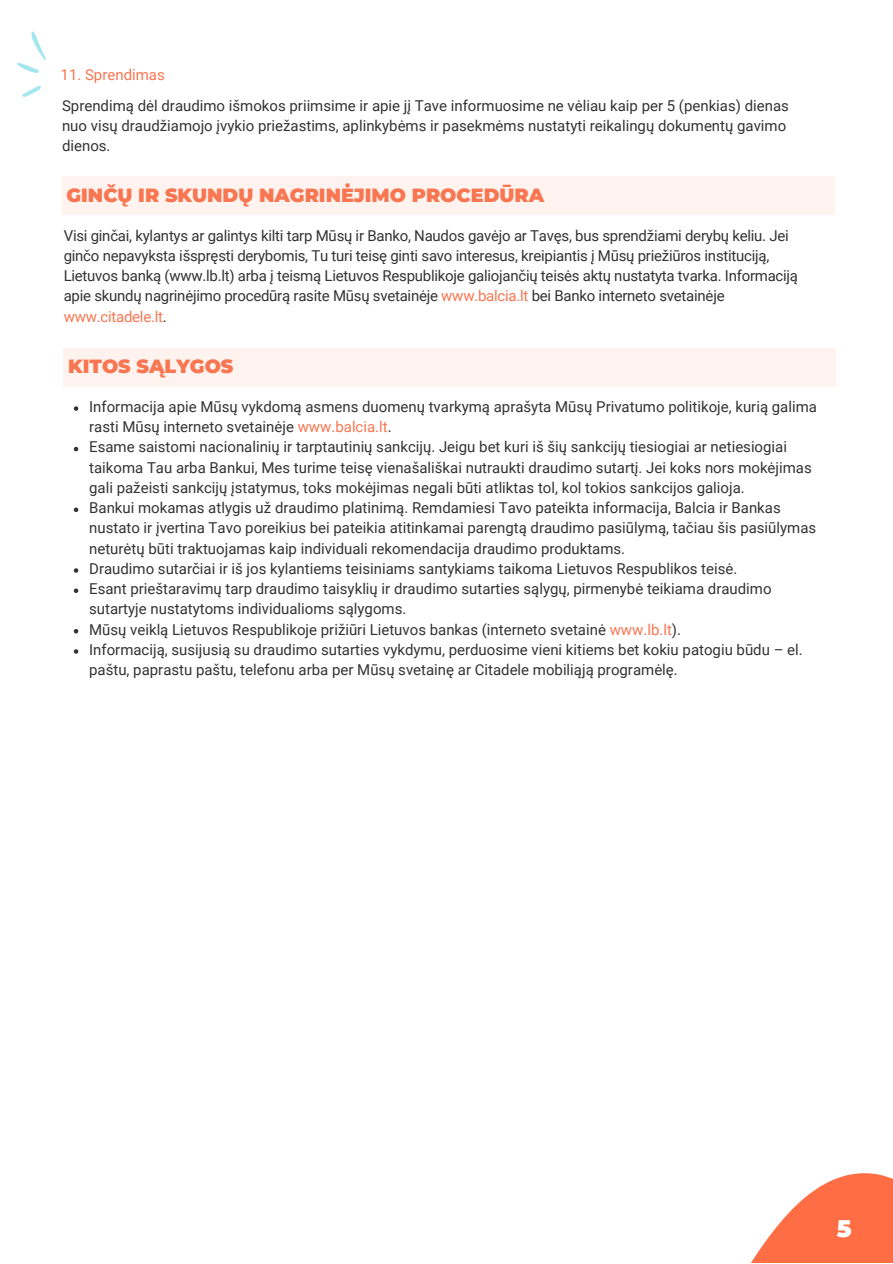
<style>
.page{position:relative;width:893px;height:1264px;background:#fff}
.page>*{position:absolute;margin:0;border:0;box-sizing:border-box;transform-origin:0 0}
.t1{font:900 24px "Montserrat";color:#fff}
.t2{font:900 19.2px "Montserrat";color:#f87651}
.t3{font:15px/20.2px "Roboto";color:#333}
.t4{font:15px "Roboto";color:#f87651}
.s1{color:#f87651}
</style>
<div class="page">
<div style="left:62px;top:177px;width:772px;height:38px;background:#fef3ee"></div>
<div style="left:64px;top:348px;width:772px;height:38px;background:#fef3ee"></div>
<svg style="left:74px;top:406px;width:4px;height:5px"></svg>
<svg style="left:74px;top:447px;width:4px;height:4px"></svg>
<svg style="left:74px;top:507px;width:4px;height:5px"></svg>
<svg style="left:74px;top:568px;width:4px;height:4px"></svg>
<svg style="left:74px;top:588px;width:4px;height:5px"></svg>
<svg style="left:74px;top:629px;width:4px;height:4px"></svg>
<svg style="left:74px;top:649px;width:4px;height:4px"></svg>
<svg style="left:17px;top:31px;width:29px;height:42px"></svg>
<svg style="left:22px;top:86px;width:19px;height:11px"></svg>
<svg style="left:751px;top:1173px;width:141px;height:89px"></svg>
<p class="t4" style="left:61px;top:66px;width:106px">11. Sprendimas</p>
<p class="t3" style="left:62px;top:96px;width:728px">Sprendimą dėl draudimo išmokos priimsime ir apie jį Tave informuosime ne vėliau kaip per 5 (penkias) dienas nuo visų draudžiamojo įvykio priežastims, aplinkybėms ir pasekmėms nustatyti reikalingų dokumentų gavimo dienos.</p>
<p class="t2" style="left:67px;top:183px;width:479px">GINČŲ IR SKUNDŲ NAGRINĖJIMO PROCEDŪRA</p>
<p class="t3" style="left:64px;top:225px;width:735px">Visi ginčai, kylantys ar galintys kilti tarp Mūsų ir Banko, Naudos gavėjo ar Tavęs, bus sprendžiami derybų keliu. Jei ginčo nepavyksta išspręsti derybomis, Tu turi teisę ginti savo interesus, kreipiantis į Mūsų priežiūros instituciją, Lietuvos banką (www.lb.lt) arba į teismą Lietuvos Respublikoje galiojančių teisės aktų nustatyta tvarka. Informaciją apie skundų nagrinėjimo procedūrą rasite Mūsų svetainėje <span class="s1">www.balcia.lt</span> bei Banko interneto svetainėje <span class="s1">www.citadele.lt</span>.</p>
<p class="t2" style="left:68px;top:354px;width:167px">KITOS SĄLYGOS</p>
<p class="t3" style="left:89px;top:397px;width:729px">Informacija apie Mūsų vykdomą asmens duomenų tvarkymą aprašyta Mūsų Privatumo politikoje, kurią galima rasti Mūsų interneto svetainėje <span class="s1">www.balcia.lt</span>.</p>
<p class="t3" style="left:89px;top:437px;width:724px">Esame saistomi nacionalinių ir tarptautinių sankcijų. Jeigu bet kuri iš šių sankcijų tiesiogiai ar netiesiogiai taikoma Tau arba Bankui, Mes turime teisę vienašališkai nutraukti draudimo sutartį. Jei koks nors mokėjimas gali pažeisti sankcijų įstatymus, toks mokėjimas negali būti atliktas tol, kol tokios sankcijos galioja.</p>
<p class="t3" style="left:89px;top:498px;width:728px">Bankui mokamas atlygis už draudimo platinimą. Remdamiesi Tavo pateikta informacija, Balcia ir Bankas nustato ir įvertina Tavo poreikius bei pateikia atitinkamai parengtą draudimo pasiūlymą, tačiau šis pasiūlymas neturėtų būti traktuojamas kaip individuali rekomendacija draudimo produktams.</p>
<p class="t3" style="left:89px;top:558px;width:649px">Draudimo sutarčiai ir iš jos kylantiems teisiniams santykiams taikoma Lietuvos Respublikos teisė.</p>
<p class="t3" style="left:89px;top:579px;width:684px">Esant prieštaravimų tarp draudimo taisyklių ir draudimo sutarties sąlygų, pirmenybė teikiama draudimo sutartyje nustatytoms individualioms sąlygoms.</p>
<p class="t3" style="left:89px;top:619px;width:593px">Mūsų veiklą Lietuvos Respublikoje prižiūri Lietuvos bankas (interneto svetainė <span class="s1">www.lb.lt</span>).</p>
<p class="t3" style="left:89px;top:639px;width:715px">Informaciją, susijusią su draudimo sutarties vykdymu, perduosime vieni kitiems bet kokiu patogiu būdu – el. paštu, paprastu paštu, telefonu arba per Mūsų svetainę ar Citadele mobiliąją programėlę.</p>
<p class="t1" style="left:836px;top:1213px;width:16px">5</p>
</div>
